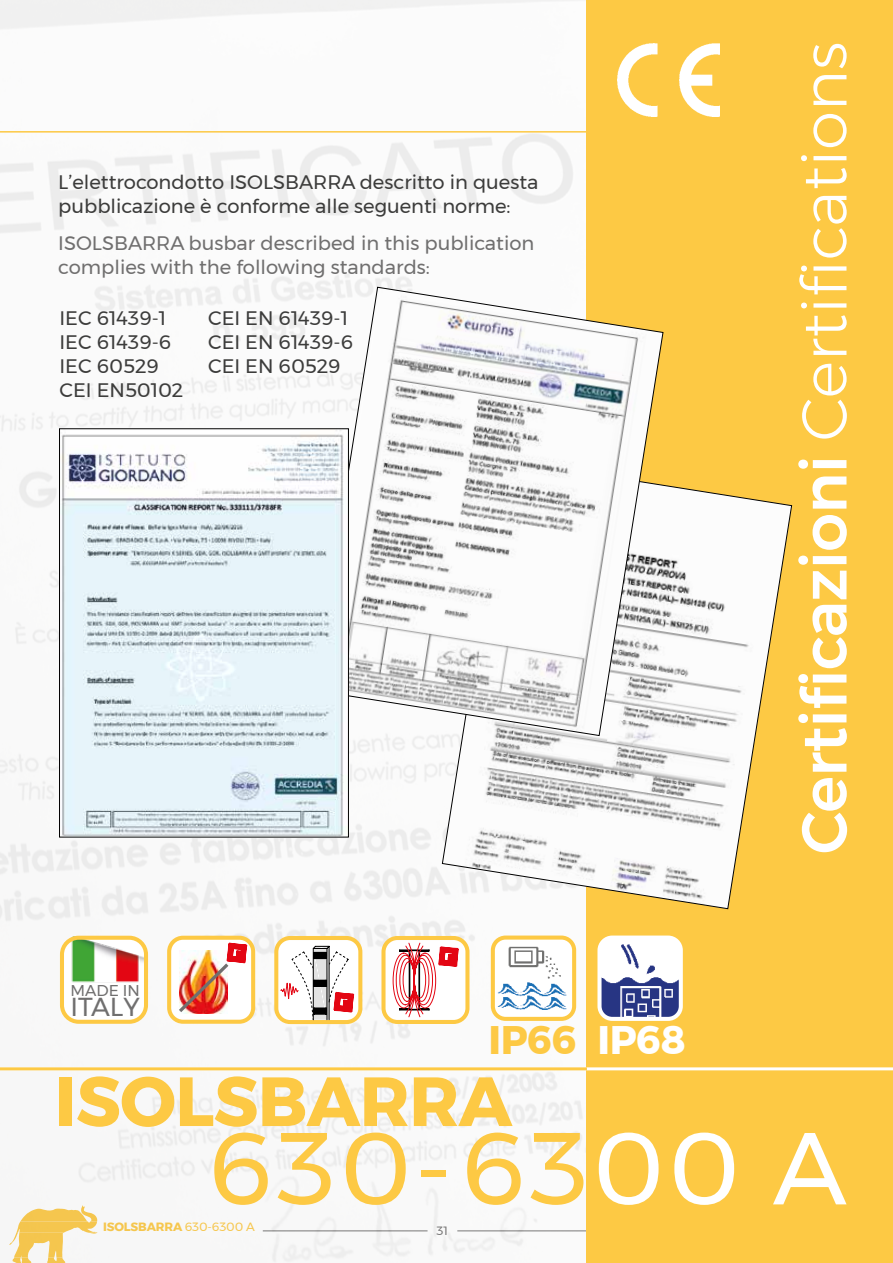
<style>
.page{position:relative;width:893px;height:1263px;background:#fff}
.page>*{position:absolute;margin:0;border:0;box-sizing:border-box;transform-origin:0 0}
.t1{font:102px "Montserrat";letter-spacing:.03em;color:#fdc944}
.t2{font:700 69.3px "Montserrat";letter-spacing:-.01em;color:#fdc944}
.t3{font:500 63px "Montserrat";letter-spacing:-.01em;color:#fff}
.t4{font:700 39.75px "Montserrat";letter-spacing:-.01em;color:#fdc944}
.t5{font:25.95px "Montserrat";color:#706f6f}
.t6{font:19.5px/24px "Montserrat";color:#3c3c3b}
.t7{font:19.5px/24px "Montserrat";color:#706f6f}
.t8{font:15.6px "Montserrat";color:#706f6f}
.t9{font:700 12px "Montserrat";letter-spacing:-.01em;color:#fdc944}
.t10{font:12px "Montserrat";color:#706f6f}
.s1{color:#fff}
.s2{font-weight:300}
.s3{font-weight:400}
</style>
<div class="page">
<img style="left:0;top:0;width:587px;height:1263px">
<div style="left:587px;top:0;width:306px;height:1263px;background:#fdc944"></div>
<img style="left:618px;top:44px;width:101px;height:72px">
<hr style="left:0;top:131px;width:587px;height:2px;background:#fdc944">
<hr style="left:0;top:1067px;width:893px;height:3px;background:#fff">
<div style="left:493px;top:937px;width:81px;height:82px;background:#fff;border-radius:13px"></div>
<div style="left:491px;top:935px;width:85px;height:86px;border:4px solid #fdc944;border-radius:13px"></div>
<img style="left:508px;top:946px;width:53px;height:33px">
<img style="left:495px;top:1000px;width:77px;height:13px">
<img style="left:495px;top:980px;width:77px;height:20px">
<img style="left:602px;top:940px;width:76px;height:76px">
<div style="left:597px;top:935px;width:86px;height:86px;border:4px solid #fff;border-radius:13px"></div>
<hr style="left:0;top:1067px;width:587px;height:3px;background:#fdc944">
<svg style="left:442px;top:484px;width:350px;height:425px"></svg>
<svg style="left:313px;top:287px;width:350px;height:449px"></svg>
<img style="left:61px;top:431px;width:286px;height:404px">
<div style="left:59px;top:429px;width:290px;height:408px;border:1px solid #000"></div>
<div style="left:62px;top:938px;width:84px;height:84px;background:#fff;border-radius:17px"></div>
<img style="left:60px;top:936px;width:88px;height:47px">
<div style="left:60px;top:936px;width:88px;height:88px;border:4px solid #fdc944;border-radius:17px"></div>
<div style="left:169px;top:938px;width:84px;height:84px;background:#fff;border-radius:14px"></div>
<div style="left:167px;top:936px;width:88px;height:88px;border:4px solid #fdc944;border-radius:14px"></div>
<img style="left:179px;top:943px;width:68px;height:71px">
<div style="left:276px;top:938px;width:84px;height:84px;background:#fff;border-radius:14px"></div>
<div style="left:274px;top:936px;width:88px;height:88px;border:4px solid #fdc944;border-radius:14px"></div>
<svg style="left:280px;top:946px;width:74px;height:77px"></svg>
<div style="left:383px;top:938px;width:84px;height:84px;background:#fff;border-radius:14px"></div>
<div style="left:381px;top:936px;width:88px;height:88px;border:4px solid #fdc944;border-radius:14px"></div>
<svg style="left:393px;top:943px;width:66px;height:74px"></svg>
<p class="t6" style="left:58px;top:170px;width:482px">L’elettrocondotto ISOLSBARRA descritto in questa pubblicazione è conforme alle seguenti norme:</p>
<p class="t7" style="left:58px;top:231px;width:477px">ISOLSBARRA busbar described in this publication complies with the following standards:</p>
<p class="t6" style="left:60px;top:306px;width:125px">IEC 61439-1<br>IEC 61439-6<br>IEC 60529<br>CEI EN50102</p>
<p class="t6" style="left:208px;top:306px;width:147px">CEI EN 61439-1<br>CEI EN 61439-6<br>CEI EN 60529</p>
<p class="t8" style="left:70px;top:978px;width:71px">MADE IN</p>
<h3 class="t5" style="left:70px;top:987px;width:71px">ITALY</h3>
<h3 class="t4" style="left:489px;top:1008px;width:199px">IP66 <span class="s1">IP68</span></h3>
<h2 class="t2" style="left:55px;top:1046px;width:459px">ISOLSBARRA</h2>
<h3 class="t3" style="left:775px;top:854px;width:814px;rotate:-90deg">Certificazioni <span class="s2">Certifications</span></h3>
<h1 class="t1" style="left:208px;top:1090px;width:640px">630-63<span class="s1">00 A</span></h1>
<p class="t9" style="left:103px;top:1217px;width:153px">ISOLSBARRA <span class="s3">630-6300 A</span></p>
<p class="t10" style="left:436px;top:1221px;width:13px">31</p>
</div>
